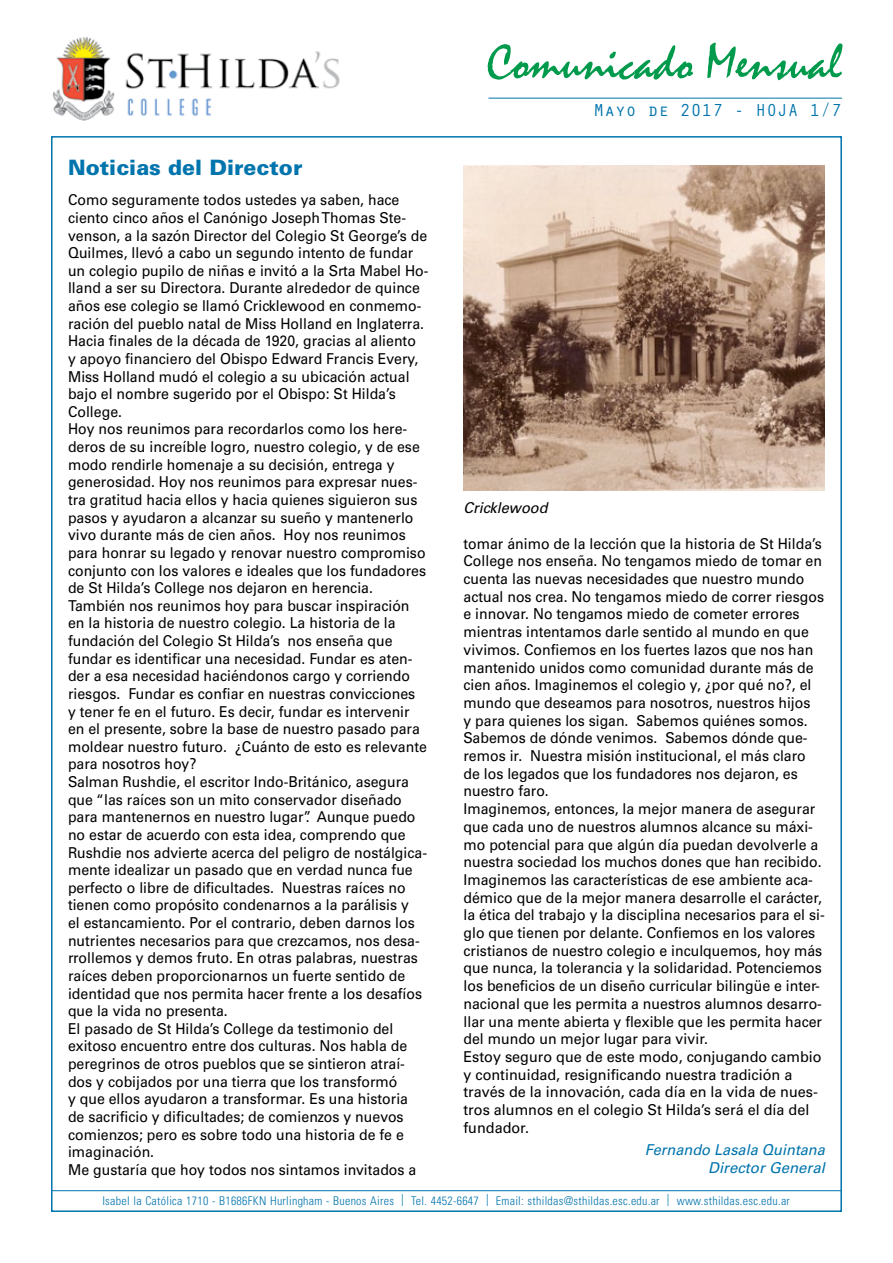
<style>
.page{position:relative;width:893px;height:1263px;background:#fff}
.page>*{position:absolute;margin:0;border:0;box-sizing:border-box;transform-origin:0 0}
.t1{font:51px "Mistral";color:#009a4c}
.t2{font:900 21.15px "Univers LT Std";color:#0074ad}
.t3{font:18px "Orator Std";color:#0074ad}
.t4{font:15px/17.5px "Univers LT Std";color:#000;scale:.94 1}
.t5{font:italic 15px/18px "Univers LT Std";color:#0074ad;text-align:right}
.t6{font:italic 15px "Univers LT Std";color:#000}
.t7{font:300 condensed 12px "Univers LT Std";letter-spacing:.02em;color:#0074ad}
</style>
<div class="page">
<img style="left:52px;top:37px;width:288px;height:84px">
<hr style="left:488px;top:98px;width:354px;height:1px;background:#0074ad">
<hr style="left:51px;top:1190px;width:791px;height:1px;background:#0074ad">
<img style="left:463px;top:166px;width:362px;height:325px">
<h1 class="t1" style="left:487px;top:40px;width:356px">Comunicado Mensual</h1>
<h2 class="t2" style="left:68px;top:154px;width:236px">Noticias del Director</h2>
<p class="t4" style="left:68px;top:191px;width:385px">Como seguramente todos ustedes ya saben, hace ciento cinco años el Canónigo Joseph Thomas Ste&shy;venson, a la sazón Director del Colegio St George’s de Quilmes, llevó a cabo un segundo intento de fundar un colegio pupilo de niñas e invitó a la Srta Mabel Ho&shy;lland a ser su Directora. Durante alrededor de quince años ese colegio se llamó Cricklewood en conmemo&shy;ración del pueblo natal de Miss Holland en Inglaterra.<br>Hacia finales de la década de 1920, gracias al aliento<br>y apoyo financiero del Obispo Edward Francis Every, Miss Holland mudó el colegio a su ubicación actual bajo el nombre sugerido por el Obispo: St Hilda’s College.<br>Hoy nos reunimos para recordarlos como los here&shy;deros de su increíble logro, nuestro colegio, y de ese modo rendirle homenaje a su decisión, entrega y generosidad. Hoy nos reunimos para expresar nues&shy;tra gratitud hacia ellos y hacia quienes siguieron sus pasos y ayudaron a alcanzar su sueño y mantenerlo vivo durante más de cien años. Hoy nos reunimos para honrar su legado y renovar nuestro compromiso conjunto con los valores e ideales que los fundadores de St Hilda’s College nos dejaron en herencia.<br>También nos reunimos hoy para buscar inspiración en la historia de nuestro colegio. La historia de la fundación del Colegio St Hilda’s nos enseña que fundar es identificar una necesidad. Fundar es aten&shy;der a esa necesidad haciéndonos cargo y corriendo riesgos. Fundar es confiar en nuestras convicciones<br>y tener fe en el futuro. Es decir, fundar es intervenir en el presente, sobre la base de nuestro pasado para moldear nuestro futuro. ¿Cuánto de esto es relevante para nosotros hoy?<br>Salman Rushdie, el escritor Indo-Británico, asegura que “las raíces son un mito conservador diseñado para mantenernos en nuestro lugar”. Aunque puedo no estar de acuerdo con esta idea, comprendo que Rushdie nos advierte acerca del peligro de nostálgica&shy;mente idealizar un pasado que en verdad nunca fue perfecto o libre de dificultades. Nuestras raíces no tienen como propósito condenarnos a la parálisis y<br>el estancamiento. Por el contrario, deben darnos los nutrientes necesarios para que crezcamos, nos desa&shy;rrollemos y demos fruto. En otras palabras, nuestras raíces deben proporcionarnos un fuerte sentido de identidad que nos permita hacer frente a los desafíos que la vida no presenta.<br>El pasado de St Hilda’s College da testimonio del exitoso encuentro entre dos culturas. Nos habla de peregrinos de otros pueblos que se sintieron atraí&shy;dos y cobijados por una tierra que los transformó<br>y que ellos ayudaron a transformar. Es una historia<br>de sacrificio y dificultades; de comienzos y nuevos comienzos; pero es sobre todo una historia de fe e imaginación.<br>Me gustaría que hoy todos nos sintamos invitados a</p>
<p class="t3" style="left:593px;top:97px;width:250px">Mayo de 2017 - HOJA 1/7</p>
<p class="t6" style="left:463px;top:498px;width:86px">Cricklewood</p>
<p class="t4" style="left:463px;top:534px;width:386px">tomar ánimo de la lección que la historia de St Hilda’s College nos enseña. No tengamos miedo de tomar en cuenta las nuevas necesidades que nuestro mundo actual nos crea. No tengamos miedo de correr riesgos e innovar. No tengamos miedo de cometer errores mientras intentamos darle sentido al mundo en que vivimos. Confiemos en los fuertes lazos que nos han mantenido unidos como comunidad durante más de cien años. Imaginemos el colegio y, ¿por qué no?, el mundo que deseamos para nosotros, nuestros hijos<br>y para quienes los sigan. Sabemos quiénes somos.<br>Sabemos de dónde venimos. Sabemos dónde que&shy;remos ir. Nuestra misión institucional, el más claro de los legados que los fundadores nos dejaron, es nuestro faro.<br>Imaginemos, entonces, la mejor manera de asegurar que cada uno de nuestros alumnos alcance su máxi&shy;mo potencial para que algún día puedan devolverle a nuestra sociedad los muchos dones que han recibido.<br>Imaginemos las características de ese ambiente aca&shy;démico que de la mejor manera desarrolle el carácter, la ética del trabajo y la disciplina necesarios para el si&shy;glo que tienen por delante. Confiemos en los valores cristianos de nuestro colegio e inculquemos, hoy más que nunca, la tolerancia y la solidaridad. Potenciemos los beneficios de un diseño curricular bilingüe e inter&shy;nacional que les permita a nuestros alumnos desarro&shy;llar una mente abierta y flexible que les permita hacer del mundo un mejor lugar para vivir.<br>Estoy seguro que de este modo, conjugando cambio y continuidad, resignificando nuestra tradición a través de la innovación, cada día en la vida de nues&shy;tros alumnos en el colegio St Hilda’s será el día del fundador.</p>
<p class="t5" style="left:645px;top:1141px;width:182px">Fernando Lasala Quintana<br>Director General</p>
<p class="t7" style="left:102px;top:1193px;width:689px">Isabel la Católica 1710 - B1686FKN Hurlingham - Buenos Aires | Tel. 4452-6647 | Email: sthildas@sthildas.esc.edu.ar | www.sthildas.esc.edu.ar</p>
</div>
